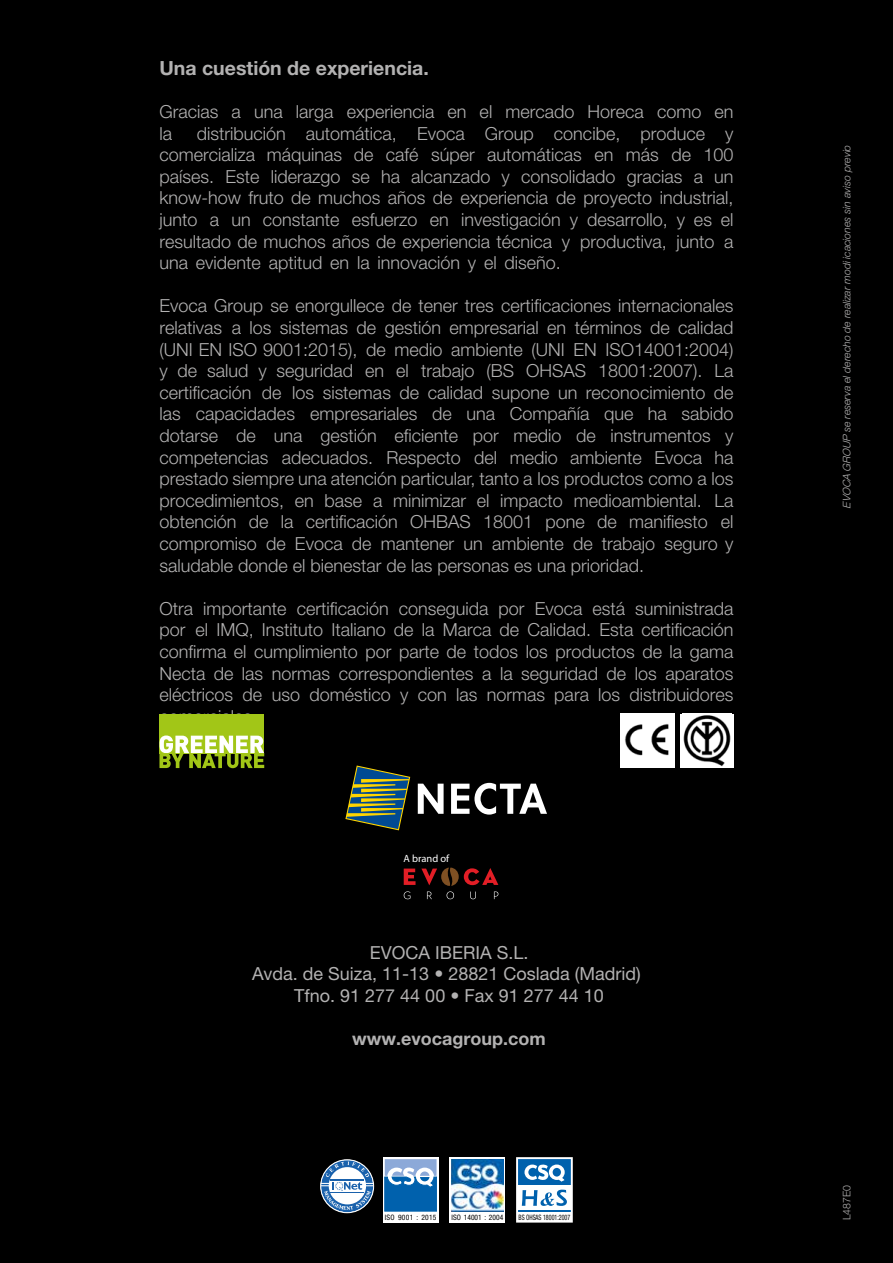
<style>
.page{position:relative;width:893px;height:1263px;background:#000}
.page>*{position:absolute;margin:0;border:0;box-sizing:border-box;transform-origin:0 0}
.t1{font:700 19.5px "Helvetica Neue LT Std";color:#b3b2b2}
.t2{font:300 18px/21.6px "Helvetica Neue LT Std";color:#b3b2b2;text-align:justify}
.t3{font:18px/21.6px "Helvetica Neue LT Std";color:#b3b2b2;text-align:center}
.t4{font:700 18px "Helvetica Neue LT Std";color:#b3b2b2}
.t5{font:italic 300 10.5px "Helvetica Neue LT Std";color:#b3b2b2}
.t6{font:10.5px "Myriad Pro";color:#fff}
.t7{font:300 10.5px "Helvetica Neue LT Std";color:#b3b2b2}
.t8{font:condensed 7.5px "Helvetica Neue LT Std";letter-spacing:.005em;color:#000;scale:.8 1}
.t9{font:condensed 7.5px "Helvetica Neue LT Std";letter-spacing:.005em;color:#000}
.t10{font:condensed 7.5px "Helvetica Neue LT Std";letter-spacing:.04em;color:#000}
.s1{font-style:inherit}
</style>
<div class="page">
<div style="left:159px;top:714px;width:105px;height:39px;background:#a2c617"></div>
<svg style="left:159px;top:735px;width:105px;height:33px"></svg>
<img style="left:621px;top:714px;width:53px;height:53px">
<div style="left:680px;top:714px;width:53px;height:53px;background:#fff"></div>
<img style="left:683px;top:715px;width:48px;height:52px">
<svg style="left:418px;top:783px;width:129px;height:32px"></svg>
<svg style="left:345px;top:765px;width:65px;height:65px"></svg>
<div style="left:449px;top:1157px;width:56px;height:65px;background:#fff"></div>
<img style="left:451px;top:1159px;width:52px;height:52px">
<svg style="left:383px;top:1157px;width:56px;height:65px"></svg>
<svg style="left:385px;top:1159px;width:52px;height:52px"></svg>
<svg style="left:321px;top:1160px;width:52px;height:52px"></svg>
<div style="left:320px;top:1159px;width:54px;height:54px;border:1px solid #fff;border-radius:50%"></div>
<div style="left:517px;top:1158px;width:55px;height:63px;background:#fff"></div>
<div style="left:518px;top:1158px;width:53px;height:26px;background:#0061ad"></div>
<svg style="left:524px;top:1164px;width:41px;height:18px"></svg>
<hr style="left:518px;top:1210px;width:53px;height:1px;background:#0061ad">
<svg style="left:522px;top:1189px;width:45px;height:17px"></svg>
<div style="left:516px;top:1157px;width:57px;height:65px;border:2px solid #fff"></div>
<svg style="left:404px;top:868px;width:11px;height:17px"></svg>
<svg style="left:404px;top:891px;width:6px;height:8px"></svg>
<svg style="left:421px;top:867px;width:77px;height:32px"></svg>
<p class="t1" style="left:159px;top:56px;width:271px">Una cuestión de experiencia.</p>
<p class="t2" style="left:159px;top:100px;width:576px">Gracias a una larga experiencia en el mercado Horeca como en la</p>
<p class="t2" style="left:159px;top:122px;width:576px;text-indent:37px">distribución automática, Evoca Group concibe, produce y comercializa máquinas de café súper automáticas en más de 100 países. Este liderazgo se ha alcanzado y consolidado gracias a un know-how fruto de muchos años de experiencia de proyecto industrial, junto a un constante esfuerzo en investigación y desarrollo, y es el resultado de muchos años de experiencia técnica y productiva, junto a una evidente aptitud en la innovación y el diseño.</p>
<p class="t2" style="left:159px;top:295px;width:576px">Evoca Group se enorgullece de tener tres certificaciones internacionales relativas a los sistemas de gestión empresarial en términos de calidad (UNI EN ISO 9001:2015), de medio ambiente (UNI EN ISO14001:2004) y de salud y seguridad en el trabajo (BS OHSAS 18001:2007). La certificación de los sistemas de calidad supone un reconocimiento de las capacidades empresariales de una Compañía que ha sabido dotarse de una gestión eficiente por medio de instrumentos y competencias adecuados. Respecto del medio ambiente Evoca ha prestado siempre una atención particular, tanto a los productos como a los procedimientos, en base a minimizar el impacto medioambiental. La obtención de la certificación OHBAS 18001 pone de manifiesto el compromiso de Evoca de mantener un ambiente de trabajo seguro y saludable donde el bienestar de las personas es una prioridad.</p>
<p class="t2" style="left:159px;top:597px;width:576px">Otra importante certificación conseguida por Evoca está suministrada por el IMQ, Instituto Italiano de la Marca de Calidad. Esta certificación confirma el cumplimiento por parte de todos los productos de la gama Necta de las normas correspondientes a la seguridad de los aparatos eléctricos de uso doméstico y con las normas para los distribuidores comerciales.</p>
<p class="t6" style="left:403px;top:853px;width:47px">A brand of</p>
<p class="t3" style="left:252px;top:941px;width:390px">EVOCA IBERIA S.L.<br>Avda. de Suiza, 11-13 • 28821 Coslada (Madrid)<br>Tfno. 91 277 44 00 • Fax 91 277 44 10</p>
<p class="t4" style="left:352px;top:1027px;width:195px">www.evocagroup.com</p>
<p class="t10" style="left:385px;top:1213px;width:53px">ISO 9001 : 2015</p>
<p class="t9" style="left:451px;top:1213px;width:53px">ISO 14001 : 2004</p>
<p class="t8" style="left:519px;top:1213px;width:66px">BS OHSAS 18001:2007</p>
<p class="t5" style="left:840px;top:509px;width:365px;rotate:-90deg"><span class="s1">EVOCA GROUP</span> se reserva el derecho de realizar modi icaciones sin aviso previo</p>
<p class="t7" style="left:840px;top:1220px;width:37px;rotate:-90deg">L487E0</p>
</div>
